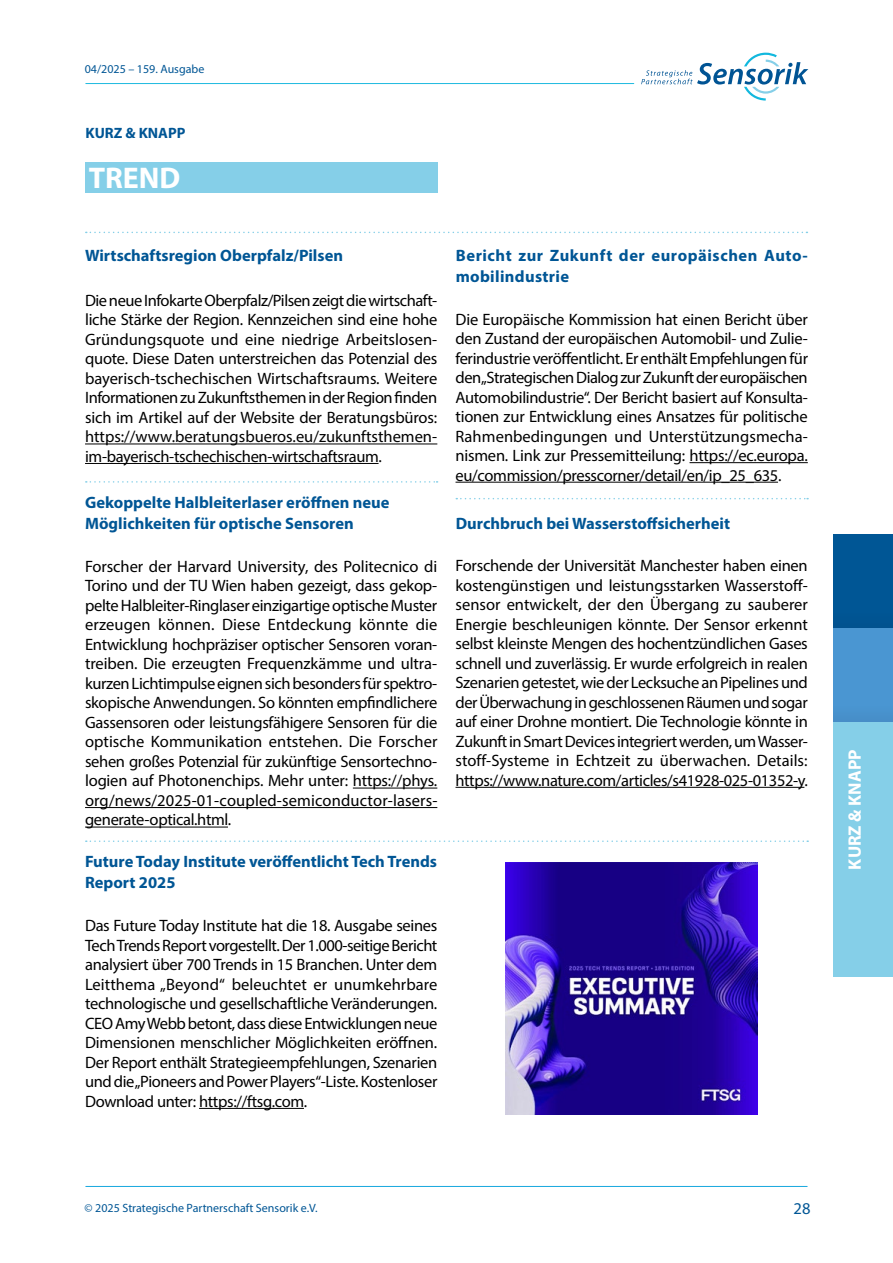
<style>
.page{position:relative;width:893px;height:1263px;background:#fff}
.page>*{position:absolute;margin:0;border:0;box-sizing:border-box;transform-origin:0 0}
.t1{font:700 30px "Myriad Pro";color:#fff}
.t2{font:700 18px "Myriad Pro";color:#fff}
.Fließtext{font:16.5px/19.5px "Myriad Pro";letter-spacing:-.02em;color:#000;text-align:justify}
.Headline_Fließtext{font:700 16.5px/21px "Myriad Pro";color:#005695}
.Headline_Fließtext-2{font:700 16.5px/21px "Myriad Pro";letter-spacing:.035em;color:#005695}
.t3{font:16.5px "Myriad Pro";color:#005695}
.t4{font:700 15px "Myriad Pro";color:#005695}
.t5{font:12px "Myriad Pro";color:#005695}
</style>
<div class="page">
<svg style="left:641px;top:53px;width:167px;height:48px"></svg>
<hr style="left:86px;top:83px;width:548px;height:1px;background:#1dbadf">
<hr style="left:86px;top:1186px;width:721px;height:1px;background:#16a8de">
<div style="left:833px;top:721px;width:60px;height:255px;background:#85cfe8"></div>
<div style="left:833px;top:534px;width:60px;height:94px;background:#005695"></div>
<div style="left:833px;top:628px;width:60px;height:93px;background:#4a96d2"></div>
<svg style="left:86px;top:481px;width:352px;height:2px"></svg>
<svg style="left:86px;top:840px;width:722px;height:2px"></svg>
<svg style="left:456px;top:498px;width:352px;height:1px"></svg>
<div style="left:85px;top:162px;width:352px;height:31px;background:#85cfe8"></div>
<svg style="left:86px;top:232px;width:721px;height:1px"></svg>
<hr style="left:85px;top:443px;width:352px;height:1px;background:#000">
<hr style="left:85px;top:463px;width:294px;height:1px;background:#000">
<hr style="left:353px;top:788px;width:84px;height:1px;background:#000">
<hr style="left:85px;top:807px;width:352px;height:1px;background:#000">
<hr style="left:85px;top:827px;width:143px;height:1px;background:#000">
<hr style="left:199px;top:1108px;width:105px;height:1px;background:#000">
<hr style="left:689px;top:462px;width:119px;height:1px;background:#000">
<hr style="left:455px;top:482px;width:323px;height:1px;background:#000">
<hr style="left:455px;top:787px;width:349px;height:1px;background:#000">
<img style="left:506px;top:862px;width:252px;height:252px">
<p class="t5" style="left:85px;top:62px;width:121px">04/2025 – 159. Ausgabe</p>
<p class="t4" style="left:85px;top:123px;width:102px">KURZ &amp; KNAPP</p>
<p class="t1" style="left:89px;top:158px;width:93px">TREND</p>
<h4 class="Headline_Fließtext" style="left:85px;top:245px;width:259px">Wirtschaftsregion Oberpfalz/Pilsen</h4>
<p class="Fließtext" style="left:85px;top:290px;width:354px">Die neue Infokarte Oberpfalz/Pilsen zeigt die wirtschaft&shy;liche Stärke der Region. Kennzeichen sind eine hohe Gründungsquote und eine niedrige Arbeitslosen&shy;quote. Diese Daten unterstreichen das Potenzial des bayerisch-tschechischen Wirtschaftsraums. Weitere Informationen zu Zukunftsthemen in der Region finden sich im Artikel auf der Website der Beratungsbüros: https://www.beratungsbueros.eu/zukunftsthemen&shy;im-bayerisch-tschechischen-wirtschaftsraum.</p>
<h4 class="Headline_Fließtext" style="left:85px;top:491px;width:306px">Gekoppelte Halbleiterlaser eröffnen neue<br>Möglichkeiten für optische Sensoren</h4>
<p class="Fließtext" style="left:85px;top:556px;width:354px">Forscher der Harvard University, des Politecnico di Torino und der TU Wien haben gezeigt, dass gekop&shy;pelte Halbleiter-Ringlaser einzigartige optische Muster erzeugen können. Diese Entdeckung könnte die Entwicklung hochpräziser optischer Sensoren voran&shy;treiben. Die erzeugten Frequenzkämme und ultra&shy;kurzen Lichtimpulse eignen sich besonders für spektro&shy;skopische Anwendungen. So könnten empfindlichere Gassensoren oder leistungsfähigere Sensoren für die optische Kommunikation entstehen. Die Forscher sehen großes Potenzial für zukünftige Sensortechno&shy;logien auf Photonenchips. Mehr unter: https://phys. org/news/2025-01-coupled-semiconductor-lasers&shy;generate-optical.html.</p>
<h4 class="Headline_Fließtext" style="left:85px;top:850px;width:354px">Future Today Institute veröffentlicht Tech Trends<br>Report 2025</h4>
<p class="Fließtext" style="left:85px;top:916px;width:354px">Das Future Today Institute hat die 18. Ausgabe seines Tech Trends Report vorgestellt. Der 1.000-seitige Bericht analysiert über 700 Trends in 15 Branchen. Unter dem Leitthema „Beyond“ beleuchtet er unumkehrbare technologische und gesellschaftliche Veränderungen.<br>CEO Amy Webb betont, dass diese Entwicklungen neue Dimensionen menschlicher Möglichkeiten eröffnen.<br>Der Report enthält Strategieempfehlungen, Szenarien und die „Pioneers and Power Players“-Liste. Kostenloser Download unter: https://ftsg.com.</p>
<h4 class="Headline_Fließtext-2" style="left:456px;top:245px;width:353px">Bericht zur Zukunft der europäischen Auto&shy;mobilindustrie</h4>
<p class="Fließtext" style="left:455px;top:309px;width:354px">Die Europäische Kommission hat einen Bericht über den Zustand der europäischen Automobil- und Zulie&shy;ferindustrie veröffentlicht. Er enthält Empfehlungen für den „Strategischen Dialog zur Zukunft der europäischen Automobilindustrie“. Der Bericht basiert auf Konsulta&shy;tionen zur Entwicklung eines Ansatzes für politische Rahmenbedingungen und Unterstützungsmecha&shy;nismen. Link zur Pressemitteilung: https://ec.europa. eu/commission/presscorner/detail/en/ip_25_635.</p>
<h4 class="Headline_Fließtext" style="left:456px;top:512px;width:276px">Durchbruch bei Wasserstoffsicherheit</h4>
<p class="Fließtext" style="left:455px;top:556px;width:354px">Forschende der Universität Manchester haben einen kostengünstigen und leistungsstarken Wasserstoff&shy;sensor entwickelt, der den Übergang zu sauberer Energie beschleunigen könnte. Der Sensor erkennt selbst kleinste Mengen des hochentzündlichen Gases schnell und zuverlässig. Er wurde erfolgreich in realen Szenarien getestet, wie der Lecksuche an Pipelines und der Überwachung in geschlossenen Räumen und sogar auf einer Drohne montiert. Die Technologie könnte in Zukunft in Smart Devices integriert werden, um Wasser&shy;stoff-Systeme in Echtzeit zu überwachen. Details: https://www.nature.com/articles/s41928-025-01352-y.</p>
<p class="t5" style="left:85px;top:1201px;width:235px">© 2025 Strategische Partnerschaft Sensorik e.V.</p>
<p class="t3" style="left:793px;top:1198px;width:18px">28</p>
<p class="t2" style="left:843px;top:869px;width:122px;rotate:-90deg">KURZ &amp; KNAPP</p>
</div>
